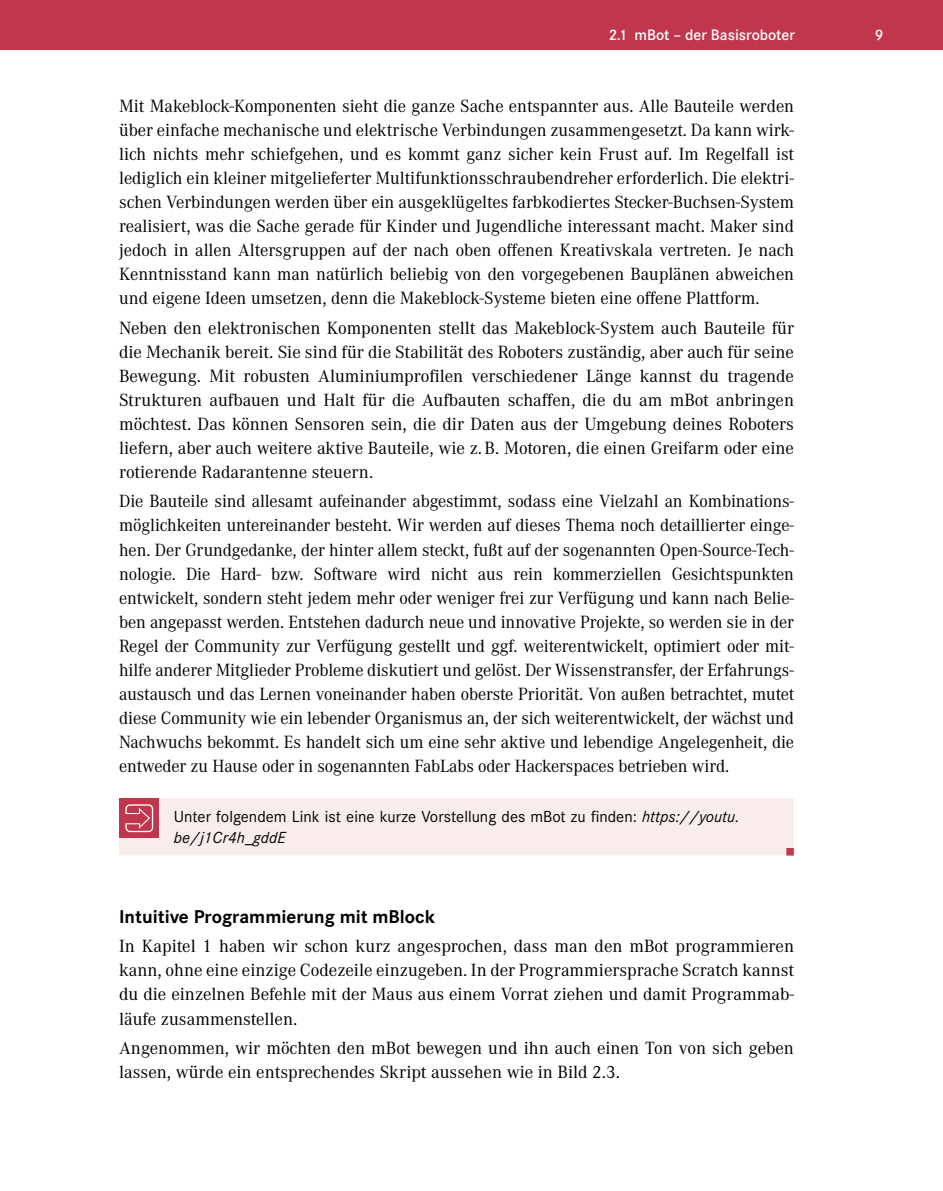
<style>
.page{position:relative;width:943px;height:1191px;background:#fff}
.page>*{position:absolute;margin:0;border:0;box-sizing:border-box;transform-origin:0 0}
.t1{font:700 19.25px "Corporate S Pro";color:#000}
.t2{font:18.38px/24.2px "Corporate A Pro";color:#000;text-align:justify}
.t3{font:16.62px/21px "Corporate S Pro";color:#000}
.t4{font:600 15.75px "Corporate S Pro";color:#fff}
.s1{font-style:italic}
</style>
<div class="page">
<div style="left:0;top:0;width:943px;height:50px;background:#bf364d"></div>
<div style="left:119px;top:798px;width:675px;height:57px;background:#f9edeb"></div>
<p class="t4" style="left:609px;top:23px;width:187px">2.1 mBot – der Basisroboter</p>
<p class="t4" style="left:875px;top:23px;width:10px">9</p>
<p class="t2" style="left:119px;top:93px;width:676px">Mit Makeblock-Komponenten sieht die ganze Sache entspannter aus. Alle Bauteile werden über einfache mechanische und elektrische Verbindungen zusammengesetzt. Da kann wirk&shy;lich nichts mehr schiefgehen, und es kommt ganz sicher kein Frust auf. Im Regelfall ist lediglich ein kleiner mitgelieferter Multifunktionsschraubendreher erforderlich. Die elektri&shy;schen Verbindungen werden über ein ausgeklügeltes farbkodiertes Stecker-Buchsen-System realisiert, was die Sache gerade für Kinder und Jugendliche interessant macht. Maker sind jedoch in allen Altersgruppen auf der nach oben offenen Kreativskala vertreten. Je nach Kenntnisstand kann man natürlich beliebig von den vorgegebenen Bauplänen abweichen und eigene Ideen umsetzen, denn die Makeblock-Systeme bieten eine offene Plattform.</p>
<p class="t2" style="left:119px;top:315px;width:676px">Neben den elektronischen Komponenten stellt das Makeblock-System auch Bauteile für die Mechanik bereit. Sie sind für die Stabilität des Roboters zuständig, aber auch für seine Bewegung. Mit robusten Aluminiumprofilen verschiedener Länge kannst du tragende Strukturen aufbauen und Halt für die Aufbauten schaffen, die du am mBot anbringen möchtest. Das können Sensoren sein, die dir Daten aus der Umgebung deines Roboters liefern, aber auch weitere aktive Bauteile, wie z. B. Motoren, die einen Greifarm oder eine rotierende Radarantenne steuern.</p>
<p class="t2" style="left:119px;top:488px;width:676px">Die Bauteile sind allesamt aufeinander abgestimmt, sodass eine Vielzahl an Kombinations&shy;möglichkeiten untereinander besteht. Wir werden auf dieses Thema noch detaillierter einge&shy;hen. Der Grundgedanke, der hinter allem steckt, fußt auf der sogenannten Open-Source-Tech&shy;nologie. Die Hard- bzw. Software wird nicht aus rein kommerziellen Gesichtspunkten entwickelt, sondern steht jedem mehr oder weniger frei zur Verfügung und kann nach Belie&shy;ben angepasst werden. Entstehen dadurch neue und innovative Projekte, so werden sie in der Regel der Community zur Verfügung gestellt und ggf. weiterentwickelt, optimiert oder mit&shy;hilfe anderer Mitglieder Probleme diskutiert und gelöst. Der Wissenstransfer, der Erfahrungs&shy;austausch und das Lernen voneinander haben oberste Priorität. Von außen betrachtet, mutet diese Community wie ein lebender Organismus an, der sich weiterentwickelt, der wächst und Nachwuchs bekommt. Es handelt sich um eine sehr aktive und lebendige Angelegenheit, die entweder zu Hause oder in sogenannten FabLabs oder Hackerspaces betrieben wird.</p>
<p class="t3" style="left:174px;top:804px;width:567px">Unter folgendem Link ist eine kurze Vorstellung des mBot zu finden: <span class="s1">https://youtu. be/j1Cr4h_gddE</span></p>
<p class="t1" style="left:119px;top:901px;width:317px">Intuitive Programmierung mit mBlock</p>
<p class="t2" style="left:119px;top:933px;width:676px">In Kapitel 1 haben wir schon kurz angesprochen, dass man den mBot programmieren kann, ohne eine einzige Codezeile einzugeben. In der Programmiersprache Scratch kannst du die einzelnen Befehle mit der Maus aus einem Vorrat ziehen und damit Programmab&shy;läufe zusammenstellen.</p>
<p class="t2" style="left:119px;top:1035px;width:676px">Angenommen, wir möchten den mBot bewegen und ihn auch einen Ton von sich geben lassen, würde ein entsprechendes Skript aussehen wie in Bild 2.3.</p>
</div>
